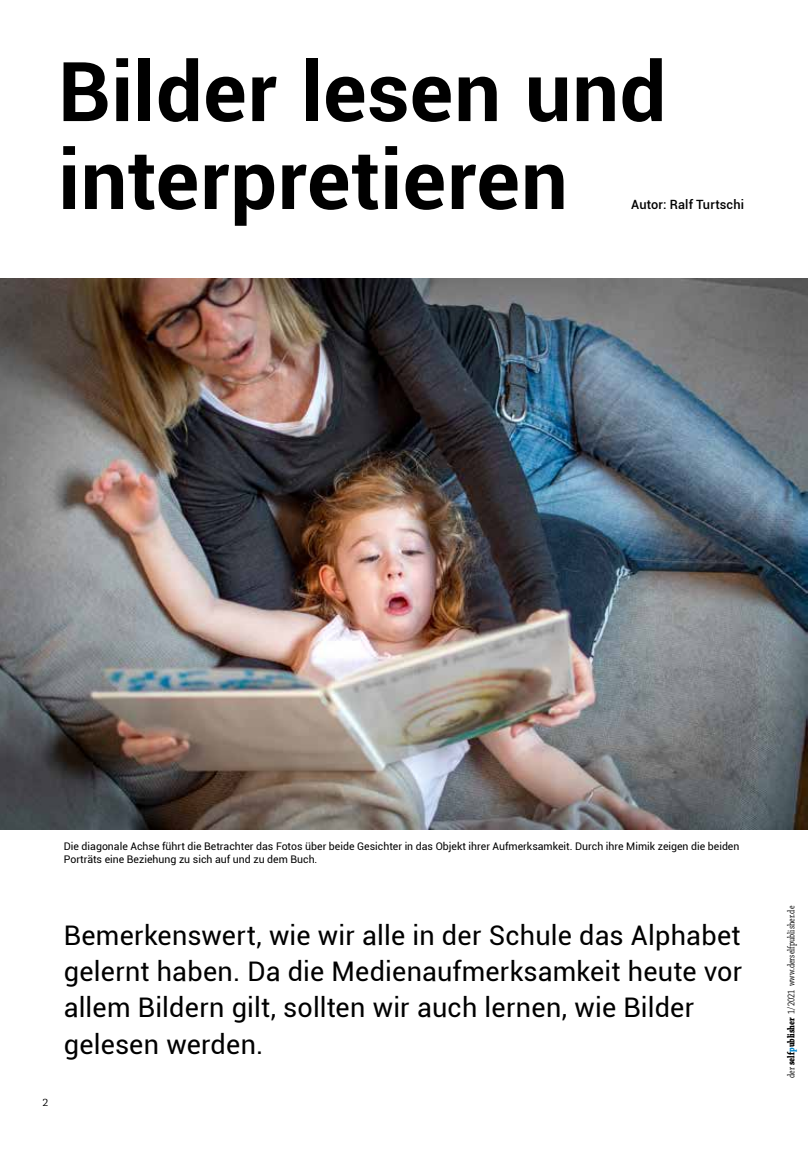
<style>
.page{position:relative;width:808px;height:1149px;background:#fff}
.page>*{position:absolute;margin:0;border:0;box-sizing:border-box;transform-origin:0 0}
.t1{font:700 82.5px/87.9px "Roboto";letter-spacing:.01em;color:#000}
.t2{font:27px/36px "Roboto";letter-spacing:.005em;color:#000}
.t3{font:500 12.75px "Roboto";letter-spacing:.01em;color:#000}
.t4{font:11.25px "Chaparral Pro";color:#000}
.t5{font:10.5px/13.5px "Roboto";color:#000}
.t6{font:10.5px "Chaparral Pro";color:#000;scale:.76 1}
.s1{font-weight:700}
.s2{font-weight:700;color:#0086cb}
</style>
<div class="page">
<img style="left:0;top:278px;width:808px;height:551px">
<h1 class="t1" style="left:58px;top:44px;width:610px">Bilder lesen und interpretieren</h1>
<p class="t3" style="left:631px;top:195px;width:114px">Autor: Ralf Turtschi</p>
<p class="t5" style="left:64px;top:838px;width:677px">Die diagonale Achse führt die Betrachter das Fotos über beide Gesichter in das Objekt ihrer Aufmerksamkeit. Durch ihre Mimik zeigen die beiden<br>Porträts eine Beziehung zu sich auf und zu dem Buch.</p>
<p class="t4" style="left:43px;top:1096px;width:7px">2</p>
<h2 class="t2" style="left:64px;top:916px;width:680px">Bemerkenswert, wie wir alle in der Schule das Alphabet gelernt haben. Da die Medienaufmerksamkeit heute vor allem Bildern gilt, sollten wir auch lernen, wie Bilder gelesen werden.</h2>
<p class="t6" style="left:785px;top:1077px;width:227px;rotate:-90deg">der <span class="s1">self</span><span class="s2">p</span><span class="s1">ublisher</span> 1/2021 www.derselfpublisher.de</p>
</div>
